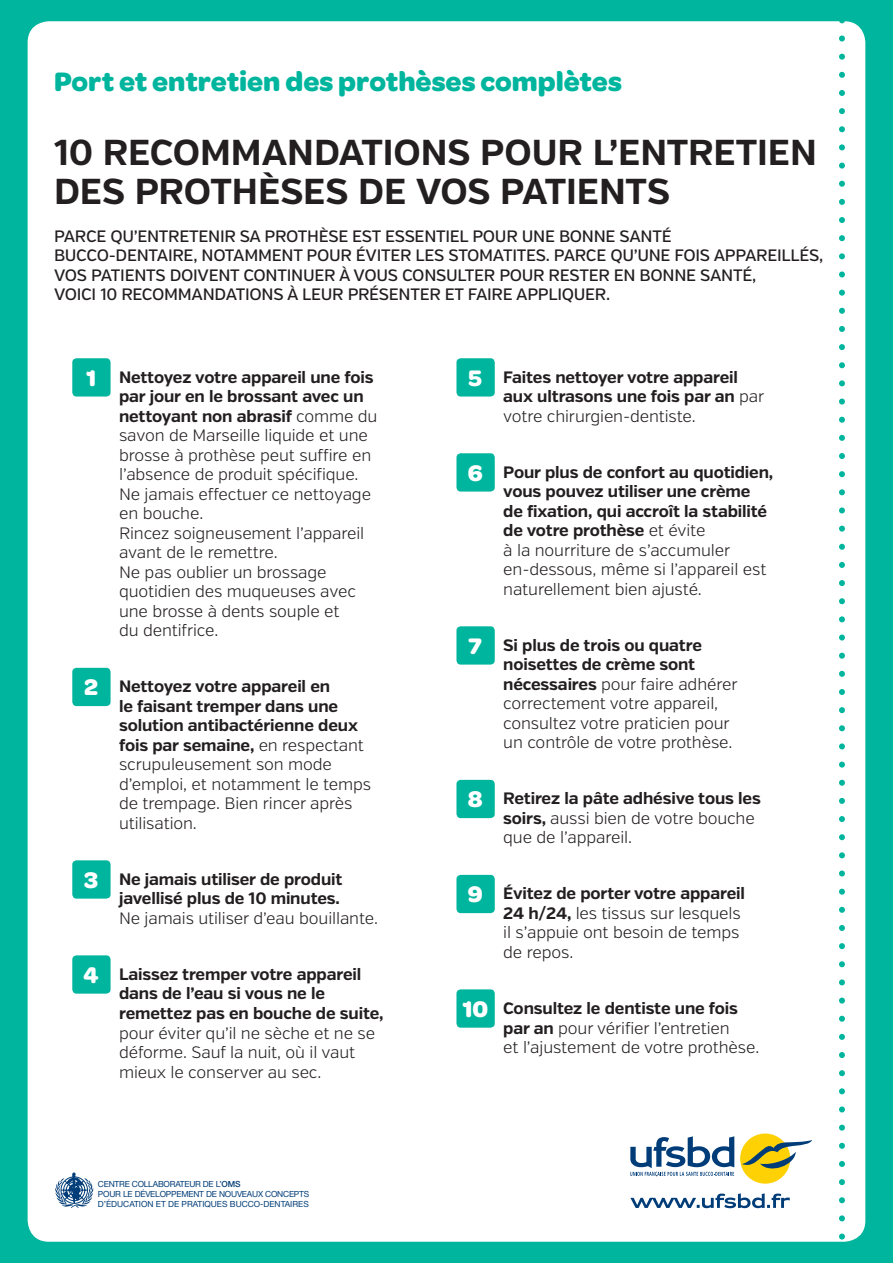
<style>
.page{position:relative;width:893px;height:1263px;background:#00b59d}
.page>*{position:absolute;margin:0;border:0;box-sizing:border-box;transform-origin:0 0}
.t1{font:700 36px/39px "Verb";letter-spacing:-.005em;color:#231f20}
.t2{font:700 28.5px "Omnes";color:#00b59d}
.t3{font:300 16.5px/19.5px "Verb";letter-spacing:-.01em;color:#231f20}
.t4{font:700 16.5px/19.5px "Verb";letter-spacing:-.01em;color:#231f20}
.t5{font:500 16.5px/19.5px "Verb";letter-spacing:-.02em;color:#231f20}
.t6{font:8.4px/10.1px "Helvetica Neue";letter-spacing:-.025em;color:#003d78}
.s1{font-family:"Omnes";font-weight:700;font-size:24px;color:#fff}
.s2{font-weight:700}
.s3{font-family:"Omnes";font-size:24px;color:#fff}
.s4{font-weight:500}
.s5{font-weight:300}
</style>
<div class="page">
<div style="left:28px;top:21px;width:837px;height:1221px;background:#fff;border-radius:21px"></div>
<div style="left:740px;top:1133px;width:50px;height:51px;background:#fed105;border-radius:50%"></div>
<svg style="left:742px;top:1139px;width:70px;height:35px"></svg>
<svg style="left:630px;top:1136px;width:104px;height:40px"></svg>
<svg style="left:630px;top:1193px;width:160px;height:15px"></svg>
<svg style="left:55px;top:1172px;width:38px;height:36px"></svg>
<div style="left:72px;top:358px;width:39px;height:38px;background:#00b59d;border-radius:4px"></div>
<div style="left:72px;top:668px;width:39px;height:38px;background:#00b59d;border-radius:4px"></div>
<div style="left:72px;top:860px;width:39px;height:39px;background:#00b59d;border-radius:4px"></div>
<div style="left:72px;top:955px;width:39px;height:39px;background:#00b59d;border-radius:4px"></div>
<div style="left:456px;top:358px;width:39px;height:38px;background:#00b59d;border-radius:4px"></div>
<div style="left:456px;top:453px;width:39px;height:39px;background:#00b59d;border-radius:4px"></div>
<div style="left:456px;top:626px;width:39px;height:39px;background:#00b59d;border-radius:4px"></div>
<div style="left:456px;top:780px;width:39px;height:38px;background:#00b59d;border-radius:4px"></div>
<div style="left:456px;top:875px;width:39px;height:38px;background:#00b59d;border-radius:4px"></div>
<div style="left:456px;top:989px;width:39px;height:39px;background:#00b59d;border-radius:4px"></div>
<svg style="left:839px;top:21px;width:6px;height:1221px"></svg>
<h2 class="t2" style="left:54px;top:60px;width:569px">Port et entretien des prothèses complètes</h2>
<h1 class="t1" style="left:54px;top:134px;width:764px">10 RECOMMANDATIONS POUR L’ENTRETIEN<br>DES PROTHÈSES DE VOS PATIENTS</h1>
<p class="t5" style="left:54px;top:227px;width:771px">PARCE QU’ENTRETENIR SA PROTHÈSE EST ESSENTIEL POUR UNE BONNE SANTÉ<br>BUCCO-DENTAIRE, NOTAMMENT POUR ÉVITER LES STOMATITES. PARCE QU’UNE FOIS APPAREILLÉS, VOS PATIENTS DOIVENT CONTINUER À VOUS CONSULTER POUR RESTER EN BONNE SANTÉ,<br>VOICI 10 RECOMMANDATIONS À LEUR PRÉSENTER ET FAIRE APPLIQUER.</p>
<p class="t3" style="left:119px;top:368px;width:260px;text-indent:-33px"><span class="s1">1</span> <span class="s2">Nettoyez votre appareil une fois par jour en le brossant avec un nettoyant non abrasif</span> comme du savon de Marseille liquide et une brosse à prothèse peut suffire en l’absence de produit spécifique.<br>Ne jamais effectuer ce nettoyage en bouche.<br>Rincez soigneusement l’appareil avant de le remettre.<br>Ne pas oublier un brossage quotidien des muqueuses avec une brosse à dents souple et<br>du dentifrice.</p>
<p class="t3" style="left:119px;top:677px;width:254px;text-indent:-35px"><span class="s1">2</span> <span class="s2">Nettoyez votre appareil en<br>le faisant tremper dans une solution antibactérienne deux fois par semaine,</span> en respectant scrupuleusement son mode d’emploi, et notamment le temps de trempage. Bien rincer après utilisation.</p>
<p class="t4" style="left:84px;top:870px;width:260px;text-align:right"><span class="s3">3</span> Ne jamais utiliser de produit javellisé plus de 10 minutes.</p>
<p class="t3" style="left:119px;top:909px;width:261px">Ne jamais utiliser d’eau bouillante.</p>
<p class="t4" style="left:119px;top:965px;width:266px;text-indent:-36px"><span class="s3">4</span> Laissez tremper votre appareil dans de l’eau si vous ne le remettez pas en bouche de suite,</p>
<p class="t3" style="left:119px;top:1023px;width:258px">pour éviter qu’il ne sèche et ne se déforme. Sauf la nuit, où il vaut mieux le conserver au sec.</p>
<p class="t6" style="left:98px;top:1178px;width:213px">CENTRE COLLABORATEUR DE L’<span class="s4">OMS<br></span>POUR LE DÉVELOPPEMENT DE NOUVEAUX CONCEPTS<br>D’ÉDUCATION ET DE PRATIQUES BUCCO-DENTAIRES</p>
<p class="t4" style="left:503px;top:368px;width:262px;text-indent:-35px"><span class="s3">5</span> Faites nettoyer votre appareil aux ultrasons une fois par an <span class="s5">par votre chirurgien-dentiste.</span></p>
<p class="t4" style="left:503px;top:463px;width:272px;text-indent:-35px"><span class="s3">6</span> Pour plus de confort au quotidien, vous pouvez utiliser une crème de fixation, qui accroît la stabilité de votre prothèse <span class="s5">et évite<br>à la nourriture de s’accumuler en‑dessous, même si l’appareil est naturellement bien ajusté.</span></p>
<p class="t3" style="left:503px;top:636px;width:236px;text-indent:-35px"><span class="s1">7</span> <span class="s2">Si plus de trois ou quatre noisettes de crème sont nécessaires</span> pour faire adhérer correctement votre appareil, consultez votre praticien pour un contrôle de votre prothèse.</p>
<p class="t3" style="left:503px;top:789px;width:259px;text-indent:-35px"><span class="s1">8</span> <span class="s2">Retirez la pâte adhésive tous les soirs,</span> aussi bien de votre bouche que de l’appareil.</p>
<p class="t3" style="left:503px;top:884px;width:243px;text-indent:-35px"><span class="s1">9</span> <span class="s2">Évitez de porter votre appareil<br>24 h/24,</span> les tissus sur lesquels il s’appuie ont besoin de temps de repos.</p>
<p class="t3" style="left:503px;top:999px;width:257px;text-indent:-41px"><span class="s1">10</span> <span class="s2">Consultez le dentiste une fois par an</span> pour vérifier l’entretien<br>et l’ajustement de votre prothèse.</p>
</div>
